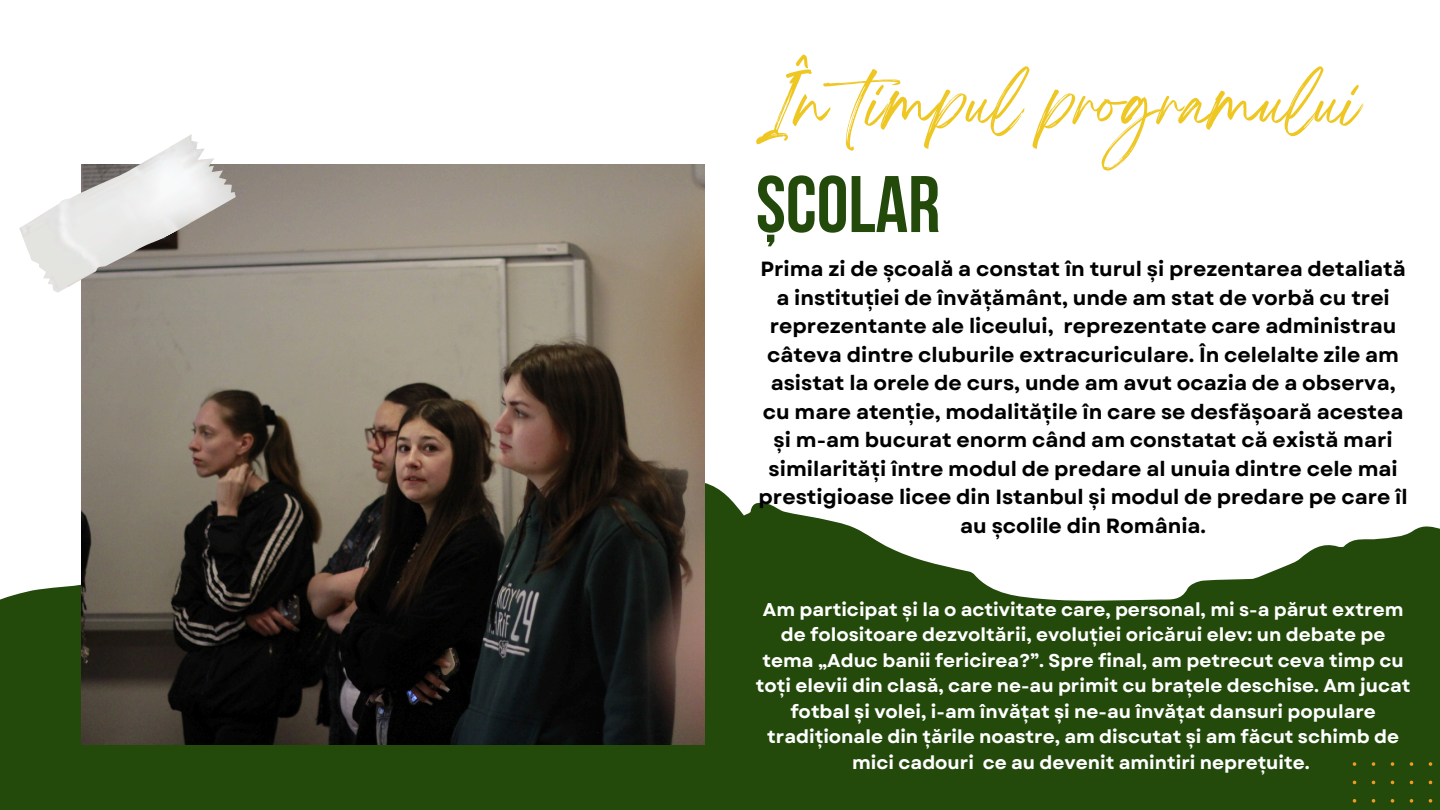
<style>
.page{position:relative;width:1440px;height:810px;background:#fff}
.page>*{position:absolute;margin:0;border:0;box-sizing:border-box;transform-origin:0 0}
.t1{font:700 80px "Bebas Neue";color:#23490b}
.t2{font:55px "Breathing";color:#eec722}
.t3{font:700 20.5px/28.5px "Garet";color:#000;text-align:center}
.t4{font:700 18.5px/25.5px "Garet";color:#fff;text-align:center}
</style>
<div class="page">
<svg style="left:0;top:483px;width:1440px;height:327px;fill:#23490b"></svg>
<svg style="left:893px;top:484px;width:32px;height:32px"></svg>
<div style="left:1353px;top:762px;width:87px;height:48px;background:#23490b"></div>
<img style="left:81px;top:165px;width:624px;height:579px">
<img style="left:19px;top:134px;width:217px;height:159px">
<p class="t2" style="left:756px;top:88px;width:606px">În timpul programului</p>
<p class="t1" style="left:756px;top:172px;width:186px">ȘCOLAR</p>
<h1 class="t3" style="left:759px;top:255px;width:651px">Prima zi de școală a constat în turul și prezentarea detaliată a instituției de învățământ, unde am stat de vorbă cu trei reprezentante ale liceului, reprezentate care administrau câteva dintre cluburile extracuriculare. În celelalte zile am asistat la orele de curs, unde am avut ocazia de a observa, cu mare atenție, modalitățile în care se desfășoară acestea și m-am bucurat enorm când am constatat că există mari similarități între modul de predare al unuia dintre cele mai prestigioase licee din Istanbul și modul de predare pe care îl au școlile din România.</h1>
<p class="t4" style="left:756px;top:597px;width:656px">Am participat și la o activitate care, personal, mi s-a părut extrem de folositoare dezvoltării, evoluției oricărui elev: un debate pe tema „Aduc banii fericirea?”. Spre final, am petrecut ceva timp cu toți elevii din clasă, care ne-au primit cu brațele deschise. Am jucat fotbal și volei, i-am învățat și ne-au învățat dansuri populare tradiționale din țările noastre, am discutat și am făcut schimb de mici cadouri ce au devenit amintiri neprețuite.</p>
</div>
